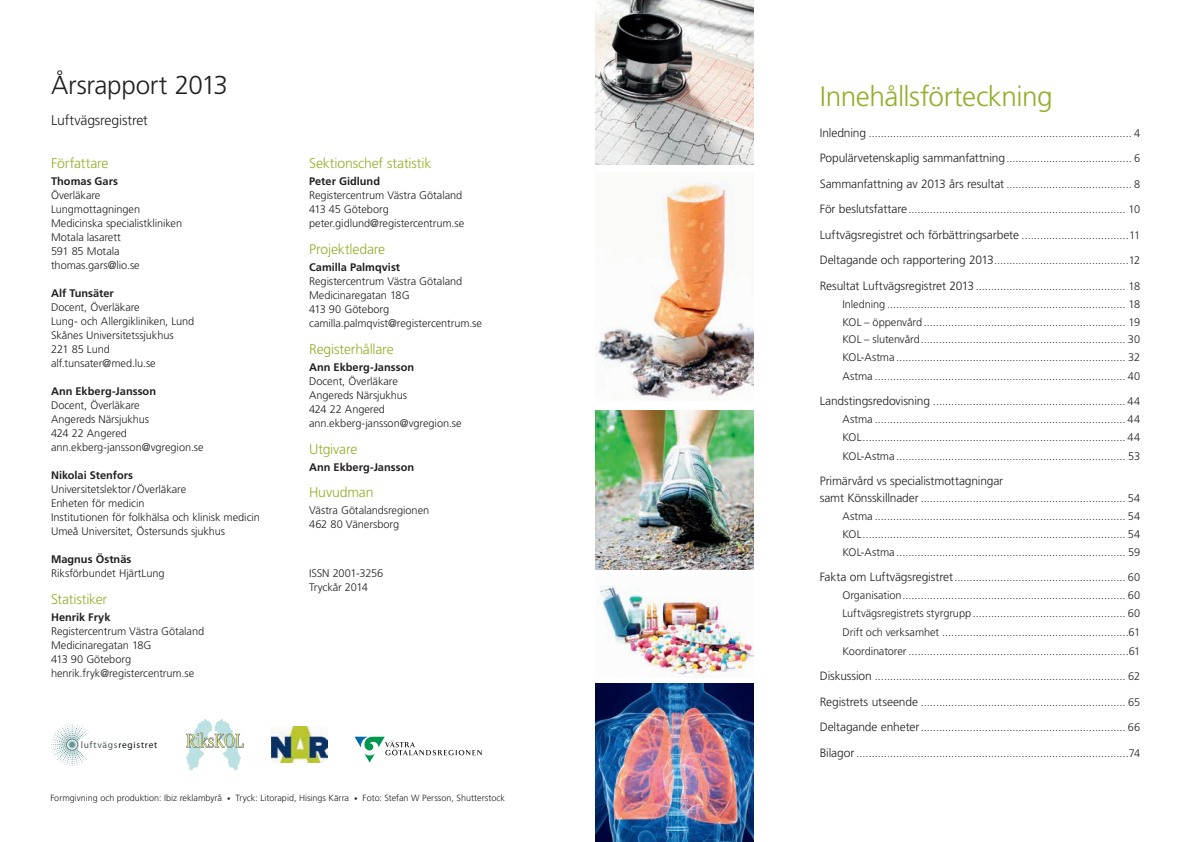
<style>
.page{position:relative;width:1191px;height:842px;background:#fff}
.page>*{position:absolute;margin:0;border:0;box-sizing:border-box;transform-origin:0 0}
.t1{font:300 28px "Frutiger LT Std";letter-spacing:-.02em;color:#92af2a}
.t2{font:300 26px "Frutiger LT Std";letter-spacing:-.015em;color:#231f20}
.t3{font:300 14px "Frutiger LT Std";letter-spacing:-.01em;color:#92af2a}
.t4{font:300 14px "Frutiger LT Std";letter-spacing:-.01em;color:#231f20}
.t5{font:300 12px "Frutiger LT Std";letter-spacing:-.01em;color:#231f20}
.t6{font:300 11px/14px "Frutiger LT Std";letter-spacing:-.01em;color:#231f20}
.t7{font:700 11px "Frutiger LT Std";color:#231f20}
.t8{font:9.5px "Myriad Pro";letter-spacing:.075em;color:#111414}
.t9{font:300 9px "Frutiger LT Std";color:#231f20}
.s1{color:#4a5b5a}
.s2{font-size:7px}
.s3{font-size:12px}
.s4{font-size:11px}
</style>
<div class="page">
<img style="left:595px;top:411px;width:159px;height:158px">
<img style="left:595px;top:182px;width:159px;height:218px">
<img style="left:595px;top:0;width:159px;height:165px">
<img style="left:595px;top:683px;width:159px;height:159px">
<img style="left:597px;top:585px;width:157px;height:93px">
<svg style="left:354px;top:737px;width:128px;height:25px"></svg>
<svg style="left:186px;top:719px;width:58px;height:51px"></svg>
<img style="left:271px;top:727px;width:56px;height:35px">
<svg style="left:51px;top:724px;width:38px;height:42px"></svg>
<h2 class="t2" style="left:51px;top:70px;width:178px">Årsrapport 2013</h2>
<p class="t4" style="left:51px;top:112px;width:98px">Luftvägsregistret</p>
<p class="t3" style="left:51px;top:156px;width:59px">Författare</p>
<p class="t7" style="left:51px;top:175px;width:68px">Thomas Gars</p>
<p class="t6" style="left:51px;top:189px;width:133px">Överläkare<br>Lungmottagningen<br>Medicinska specialistkliniken<br>Motala lasarett<br>591 85 Motala thomas.gars@lio.se</p>
<p class="t7" style="left:51px;top:287px;width:64px">Alf Tunsäter</p>
<p class="t6" style="left:51px;top:301px;width:145px">Docent, Överläkare<br>Lung- och Allergikliniken, Lund<br>Skånes Universitetssjukhus<br>221 85 Lund alf.tunsater@med.lu.se</p>
<p class="t7" style="left:51px;top:385px;width:107px">Ann Ekberg-Jansson</p>
<p class="t6" style="left:51px;top:399px;width:154px">Docent, Överläkare<br>Angereds Närsjukhus<br>424 22 Angered ann.ekberg-jansson@vgregion.se</p>
<p class="t7" style="left:51px;top:469px;width:83px">Nikolai Stenfors</p>
<p class="t6" style="left:51px;top:483px;width:210px">Universitetslektor/Överläkare<br>Enheten för medicin<br>Institutionen för folkhälsa och klinisk medicin Umeå Universitet, Östersunds sjukhus</p>
<p class="t7" style="left:51px;top:553px;width:82px">Magnus Östnäs</p>
<p class="t6" style="left:51px;top:567px;width:115px">Riksförbundet HjärtLung</p>
<p class="t3" style="left:51px;top:591px;width:58px">Statistiker</p>
<p class="t7" style="left:51px;top:611px;width:61px">Henrik Fryk</p>
<p class="t6" style="left:51px;top:624px;width:155px">Registercentrum Västra Götaland<br>Medicinaregatan 18G<br>413 90 Göteborg henrik.fryk@registercentrum.se</p>
<p class="t8" style="left:81px;top:739px;width:78px"><span class="s1">luftvägs</span>registret</p>
<p class="t3" style="left:309px;top:156px;width:124px">Sektionschef statistik</p>
<p class="t7" style="left:309px;top:175px;width:72px">Peter Gidlund</p>
<p class="t6" style="left:309px;top:189px;width:157px">Registercentrum Västra Götaland<br>413 45 Göteborg peter.gidlund@registercentrum.se</p>
<p class="t3" style="left:309px;top:241px;width:78px">Projektledare</p>
<p class="t7" style="left:309px;top:261px;width:93px">Camilla Palmqvist</p>
<p class="t6" style="left:309px;top:274px;width:174px">Registercentrum Västra Götaland<br>Medicinaregatan 18G<br>413 90 Göteborg camilla.palmqvist@registercentrum.se</p>
<p class="t3" style="left:309px;top:341px;width:86px">Registerhållare</p>
<p class="t7" style="left:309px;top:360px;width:107px">Ann Ekberg-Jansson</p>
<p class="t6" style="left:309px;top:374px;width:154px">Docent, Överläkare<br>Angereds Närsjukhus<br>424 22 Angered ann.ekberg-jansson@vgregion.se</p>
<p class="t3" style="left:309px;top:441px;width:50px">Utgivare</p>
<p class="t7" style="left:309px;top:460px;width:107px">Ann Ekberg-Jansson</p>
<p class="t3" style="left:309px;top:485px;width:66px">Huvudman</p>
<p class="t6" style="left:309px;top:504px;width:122px">Västra Götalandsregionen<br>462 80 Vänersborg</p>
<p class="t6" style="left:309px;top:567px;width:76px">ISSN 2001-3256<br>Tryckår 2014</p>
<p class="t9" style="left:50px;top:792px;width:456px">Formgivning och produktion: Ibiz reklambyrå <span class="s2">•</span> Tryck: Litorapid, Hisings Kärra <span class="s2">•</span> Foto: Stefan W Persson, Shutterstock</p>
<h1 class="t1" style="left:819px;top:81px;width:234px">Innehållsförteckning</h1>
<p class="t6" style="left:819px;top:126px;width:322px"><span class="s3">Inledning</span> ...................................................................................... 4</p>
<p class="t6" style="left:819px;top:152px;width:322px"><span class="s3">Populärvetenskaplig sammanfattning</span>......................................... 6</p>
<p class="t6" style="left:819px;top:177px;width:322px"><span class="s3">Sammanfattning av 2013 års resultat</span> ......................................... 8</p>
<p class="t6" style="left:819px;top:203px;width:322px"><span class="s3">För beslutsfattare</span>....................................................................... 10</p>
<p class="t5" style="left:819px;top:228px;width:322px">Luftvägsregistret och förbättringsarbete <span class="s4">...................................11</span></p>
<p class="t6" style="left:819px;top:254px;width:322px"><span class="s3">Deltagande och rapportering 2013</span>............................................12</p>
<p class="t6" style="left:842px;top:277px;width:299px;line-height:17.7px;text-align:justify;text-indent:-23px"><span class="s3">Resultat Luftvägsregistret 2013</span>................................................. 18<br>Inledning .............................................................................. 18<br>KOL – öppenvård .................................................................. 19<br>KOL – slutenvård................................................................... 30<br>KOL-Astma ........................................................................... 32</p>
<p class="t6" style="left:842px;top:369px;width:299px">Astma .................................................................................. 40</p>
<p class="t6" style="left:842px;top:393px;width:299px;line-height:17.8px;text-align:justify;text-indent:-23px"><span class="s3">Landstingsredovisning</span> ............................................................... 44<br>Astma .................................................................................. 44<br>KOL...................................................................................... 44</p>
<p class="t6" style="left:842px;top:449px;width:299px">KOL-Astma ........................................................................... 53</p>
<p class="t5" style="left:819px;top:474px;width:185px">Primärvård vs specialistmottagningar</p>
<p class="t6" style="left:842px;top:490px;width:299px;line-height:17.8px;text-align:justify;text-indent:-23px"><span class="s3">samt Könsskillnader</span> ................................................................... 54<br>Astma .................................................................................. 54<br>KOL...................................................................................... 54<br>KOL-Astma ........................................................................... 59</p>
<p class="t6" style="left:842px;top:568px;width:299px;line-height:17.8px;text-align:justify;text-indent:-23px"><span class="s3">Fakta om Luftvägsregistret</span>........................................................ 60<br>Organisation......................................................................... 60<br>Luftvägsregistrets styrgrupp.................................................. 60</p>
<p class="t6" style="left:842px;top:622px;width:299px;line-height:19.2px">Drift och verksamhet .............................................................61<br>Koordinatorer ........................................................................61</p>
<p class="t6" style="left:819px;top:669px;width:322px"><span class="s3">Diskussion</span> .................................................................................. 62</p>
<p class="t6" style="left:819px;top:695px;width:322px"><span class="s3">Registrets utseende</span> ................................................................... 65</p>
<p class="t6" style="left:819px;top:720px;width:322px"><span class="s3">Deltagande enheter</span>................................................................... 66</p>
<p class="t6" style="left:819px;top:746px;width:322px"><span class="s3">Bilagor</span> .........................................................................................74</p>
</div>
